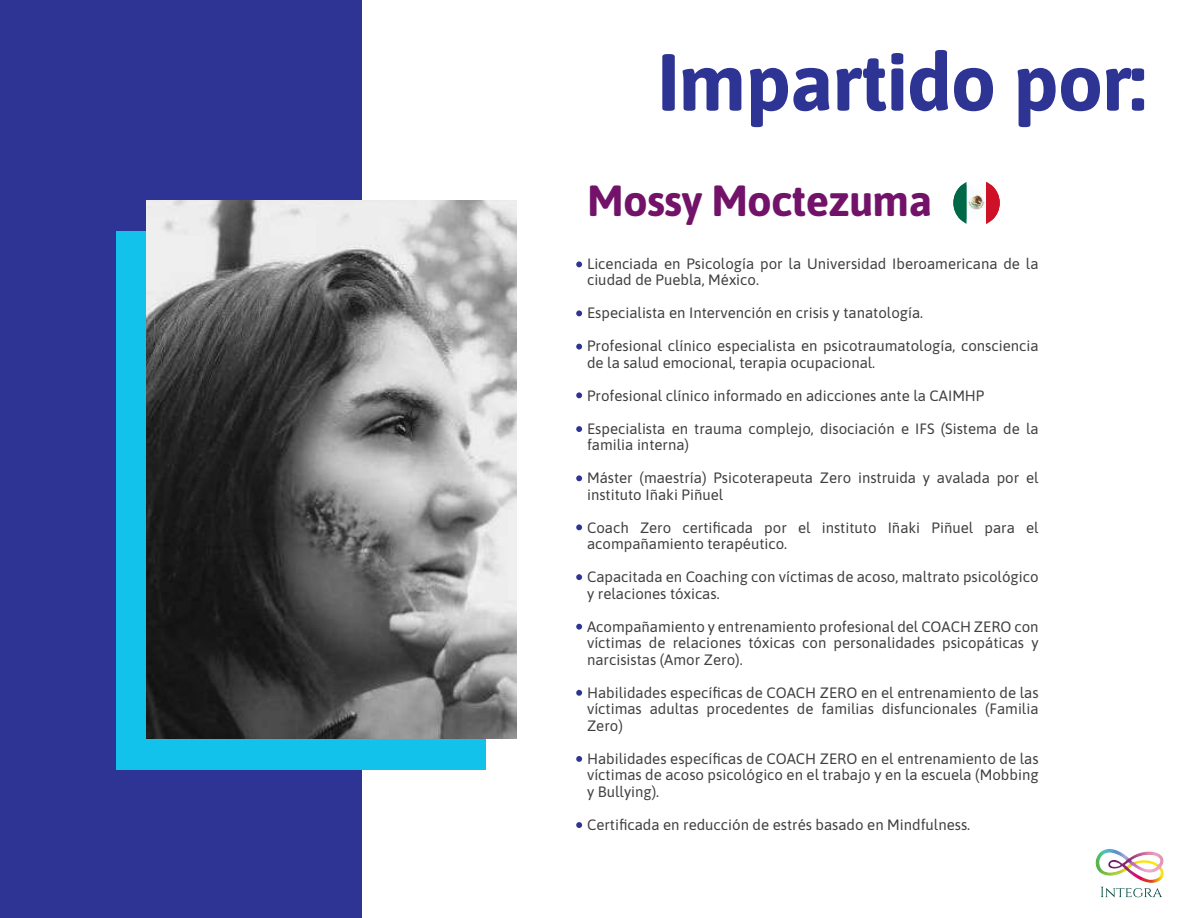
<style>
.page{position:relative;width:1188px;height:918px;background:#fff}
.page>*{position:absolute;margin:0;border:0;box-sizing:border-box;transform-origin:0 0}
.t1{font:700 80.4px "Asap";letter-spacing:-.015em;color:#2e3494}
.t2{font:700 43.5px "Asap";letter-spacing:-.015em;color:#721369}
.t3{font:15px/16.5px "Asap";color:#404040}
</style>
<div class="page">
<div style="left:0;top:0;width:362px;height:918px;background:#2e3494"></div>
<svg style="left:576px;top:261px;width:6px;height:6px"></svg>
<svg style="left:576px;top:310px;width:6px;height:6px"></svg>
<svg style="left:576px;top:344px;width:6px;height:6px"></svg>
<svg style="left:576px;top:392px;width:6px;height:6px"></svg>
<svg style="left:576px;top:426px;width:6px;height:6px"></svg>
<svg style="left:576px;top:475px;width:6px;height:6px"></svg>
<svg style="left:576px;top:524px;width:6px;height:6px"></svg>
<svg style="left:576px;top:574px;width:6px;height:6px"></svg>
<svg style="left:576px;top:624px;width:6px;height:6px"></svg>
<svg style="left:576px;top:690px;width:6px;height:6px"></svg>
<svg style="left:576px;top:756px;width:6px;height:6px"></svg>
<svg style="left:576px;top:822px;width:6px;height:6px"></svg>
<img style="left:967px;top:185px;width:19px;height:34px">
<svg style="left:953px;top:182px;width:14px;height:42px"></svg>
<svg style="left:986px;top:181px;width:14px;height:43px"></svg>
<div style="left:116px;top:231px;width:370px;height:539px;background:#13c2ea"></div>
<img style="left:146px;top:200px;width:370px;height:539px">
<svg style="left:1101px;top:887px;width:61px;height:10px"></svg>
<img style="left:1095px;top:849px;width:69px;height:34px">
<h1 class="t1" style="left:657px;top:27px;width:490px">Impartido por:</h1>
<h2 class="t2" style="left:587px;top:171px;width:347px">Mossy Moctezuma</h2>
<p class="t3" style="left:587px;top:255px;width:453px">Licenciada en Psicología por la Universidad Iberoamericana de la ciudad de Puebla, México.</p>
<p class="t3" style="left:587px;top:304px;width:338px">Especialista en Intervención en crisis y tanatología.</p>
<p class="t3" style="left:587px;top:337px;width:453px">Profesional clínico especialista en psicotraumatología, consciencia de la salud emocional, terapia ocupacional.</p>
<p class="t3" style="left:587px;top:387px;width:399px">Profesional clínico informado en adicciones ante la CAIMHP</p>
<p class="t3" style="left:587px;top:420px;width:453px">Especialista en trauma complejo, disociación e IFS (Sistema de la familia interna)</p>
<p class="t3" style="left:587px;top:469px;width:453px">Máster (maestría) Psicoterapeuta Zero instruida y avalada por el instituto Iñaki Piñuel</p>
<p class="t3" style="left:587px;top:519px;width:453px">Coach Zero certificada por el instituto Iñaki Piñuel para el acompañamiento terapéutico.</p>
<p class="t3" style="left:587px;top:568px;width:453px">Capacitada en Coaching con víctimas de acoso, maltrato psicológico y relaciones tóxicas.</p>
<p class="t3" style="left:587px;top:618px;width:453px;text-align:justify">Acompañamiento y entrenamiento profesional del COACH ZERO con víctimas de relaciones tóxicas con personalidades psicopáticas y narcisistas (Amor Zero).</p>
<p class="t3" style="left:587px;top:684px;width:453px;text-align:justify">Habilidades específicas de COACH ZERO en el entrenamiento de las víctimas adultas procedentes de familias disfuncionales (Familia Zero)</p>
<p class="t3" style="left:587px;top:750px;width:453px;text-align:justify">Habilidades específicas de COACH ZERO en el entrenamiento de las víctimas de acoso psicológico en el trabajo y en la escuela (Mobbing y Bullying).</p>
<p class="t3" style="left:587px;top:816px;width:385px">Certificada en reducción de estrés basado en Mindfulness.</p>
</div>
